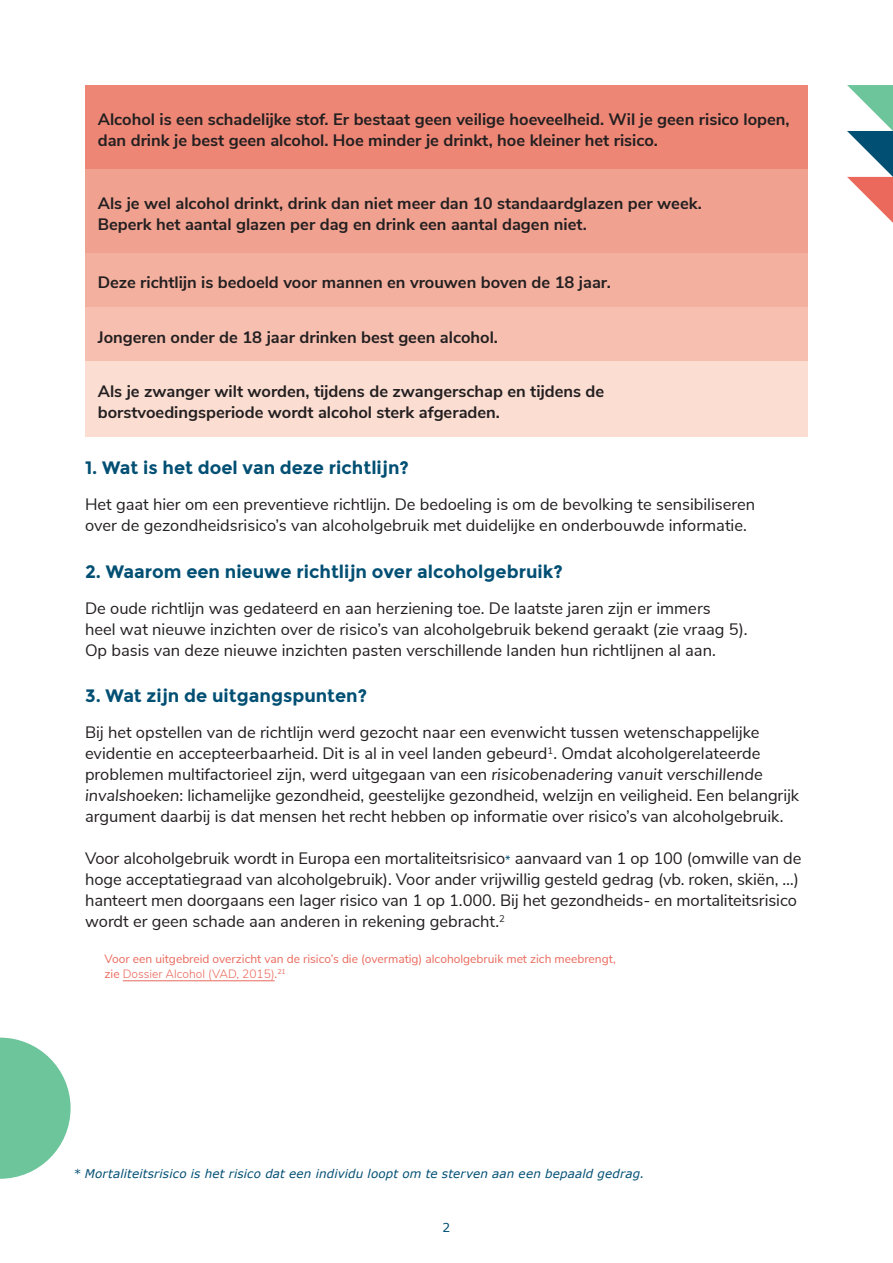
<style>
.page{position:relative;width:893px;height:1263px;background:#fff}
.page>*{position:absolute;margin:0;border:0;box-sizing:border-box;transform-origin:0 0}
.t1{font:700 18px "Montserrat";color:#024f74}
.t2{font:16.5px/21px "Nunito Sans";color:#231f20}
.t3{font:700 16.5px/21px "Nunito Sans";color:#231f20}
.t4{font:12.3px "Verdana";color:#024f74}
.t5{font:12px/15px "Nunito Sans";color:#ea695c}
.t6{font:italic 12px "Verdana";letter-spacing:.01em;color:#024f74}
.s1{font-style:italic}
.s2{font-size:12px;color:#024f74}
.s3{font-weight:300}
</style>
<div class="page">
<svg style="left:847px;top:85px;width:46px;height:138px"></svg>
<svg style="left:0;top:1037px;width:71px;height:142px"></svg>
<hr style="left:123px;top:980px;width:152px;height:1px;background:#ea695c">
<div style="left:85px;top:85px;width:723px;height:84px;background:#ed8675"></div>
<div style="left:85px;top:169px;width:723px;height:84px;background:#f1a190"></div>
<div style="left:85px;top:253px;width:723px;height:54px;background:#f4b09f"></div>
<div style="left:85px;top:307px;width:723px;height:54px;background:#f7bfb0"></div>
<div style="left:85px;top:361px;width:723px;height:76px;background:#fbddd2"></div>
<p class="t3" style="left:98px;top:108px;width:693px">Alcohol is een schadelijke stof. Er bestaat geen veilige hoeveelheid. Wil je geen risico lopen, dan drink je best geen alcohol. Hoe minder je drinkt, hoe kleiner het risico.</p>
<p class="t3" style="left:98px;top:192px;width:606px">Als je wel alcohol drinkt, drink dan niet meer dan 10 standaardglazen per week.<br>Beperk het aantal glazen per dag en drink een aantal dagen niet.</p>
<p class="t3" style="left:98px;top:271px;width:515px">Deze richtlijn is bedoeld voor mannen en vrouwen boven de 18 jaar.</p>
<p class="t3" style="left:98px;top:325px;width:402px">Jongeren onder de 18 jaar drinken best geen alcohol.</p>
<p class="t3" style="left:98px;top:380px;width:508px">Als je zwanger wilt worden, tijdens de zwangerschap en tijdens de borstvoedingsperiode wordt alcohol sterk afgeraden.</p>
<p class="t1" style="left:85px;top:457px;width:325px">1. Wat is het doel van deze richtlijn?</p>
<p class="t2" style="left:85px;top:493px;width:672px">Het gaat hier om een preventieve richtlijn. De bedoeling is om de bevolking te sensibiliseren over de gezondheidsrisico’s van alcoholgebruik met duidelijke en onderbouwde informatie.</p>
<p class="t1" style="left:85px;top:561px;width:479px">2. Waarom een nieuwe richtlijn over alcoholgebruik?</p>
<p class="t2" style="left:85px;top:596px;width:664px">De oude richtlijn was gedateerd en aan herziening toe. De laatste jaren zijn er immers<br>heel wat nieuwe inzichten over de risico’s van alcoholgebruik bekend geraakt (zie vraag 5).<br>Op basis van deze nieuwe inzichten pasten verschillende landen hun richtlijnen al aan.</p>
<p class="t1" style="left:85px;top:685px;width:284px">3. Wat zijn de uitgangspunten?</p>
<p class="t2" style="left:85px;top:721px;width:716px">Bij het opstellen van de richtlijn werd gezocht naar een evenwicht tussen wetenschappelijke evidentie en accepteerbaarheid. Dit is al in veel landen gebeurd<sup>1</sup>. Omdat alcoholgerelateerde problemen multifactorieel zijn, werd uitgegaan van een <span class="s1">risicobenadering vanuit verschillende invalshoeken</span>: lichamelijke gezondheid, geestelijke gezondheid, welzijn en veiligheid. Een belangrijk argument daarbij is dat mensen het recht hebben op informatie over risico’s van alcoholgebruik.</p>
<p class="t2" style="left:85px;top:847px;width:718px">Voor alcoholgebruik wordt in Europa een mortaliteitsrisico<span class="s2">*</span> aanvaard van 1 op 100 (omwille van de hoge acceptatiegraad van alcoholgebruik). Voor ander vrijwillig gesteld gedrag (vb. roken, skiën, …) hanteert men doorgaans een lager risico van 1 op 1.000. Bij het gezondheids- en mortaliteitsrisico wordt er geen schade aan anderen in rekening gebracht.<sup>2</sup></p>
<p class="t5" style="left:105px;top:951px;width:513px">Voor een uitgebreid overzicht van de risico’s die (overmatig) alcoholgebruik met zich meebrengt, zie <span class="s3">Dossier Alcohol (VAD, 2015)</span>.<sup>21</sup></p>
<p class="t6" style="left:73px;top:1166px;width:573px">* Mortaliteitsrisico is het risico dat een individu loopt om te sterven aan een bepaald gedrag.</p>
<p class="t4" style="left:443px;top:1220px;width:9px">2</p>
</div>
